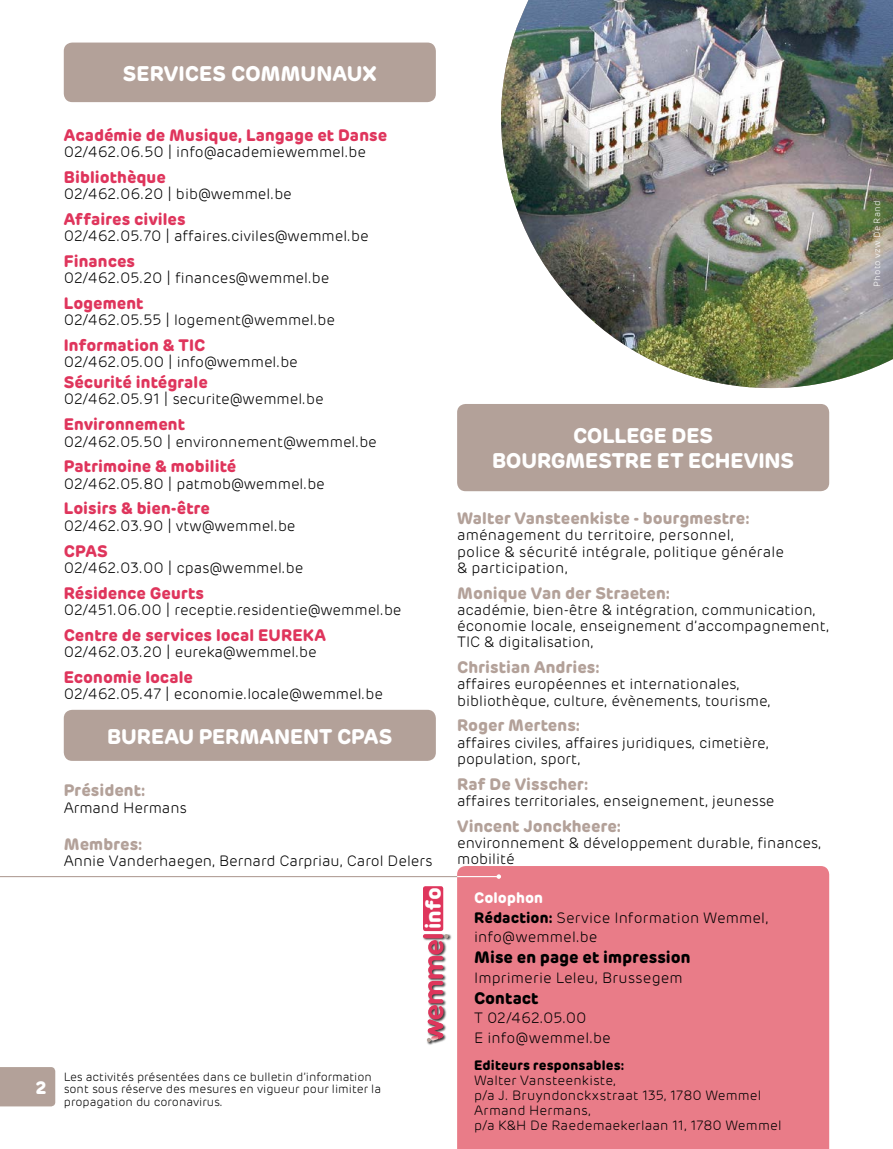
<style>
.page{position:relative;width:893px;height:1149px;background:#fff}
.page>*{position:absolute;margin:0;border:0;box-sizing:border-box;transform-origin:0 0}
.t1{font:700 21.15px "Rubrik";color:#fff}
.t2{font:700 21px/25.2px "Rubrik";letter-spacing:-.005em;color:#fff;text-align:center}
.t3{font:700 18px "Rubrik";color:#fff}
.t4{font:700 16.5px "Rubrik";letter-spacing:.005em;color:#df355c}
.t5{font:700 16.5px "Rubrik";letter-spacing:.01em;color:#b3a199}
.t6{font:700 16.5px "Rubrik";letter-spacing:.005em;color:#000}
.t7{font:300 15px/16.2px "Rubrik";color:#000}
.t8{font:300 13.5px/15px "Rubrik";letter-spacing:.015em;color:#000}
.t9{font:700 13.5px "Rubrik";letter-spacing:.015em;color:#000}
.t10{font:300 12px/12.9px "Rubrik";color:#000}
.t11{font:300 9px "Rubrik";letter-spacing:.03em;color:#fff}
.t12{font:9px "Rubrik";letter-spacing:.035em;color:#fff}
.s1{font-weight:700;color:#fff}
.s2{font-weight:700}
</style>
<div class="page">
<div style="left:0;top:1067px;width:55px;height:39px;background:#b3a199"></div>
<div style="left:457px;top:866px;width:372px;height:282px;background:#e97c88"></div>
<div style="left:423px;top:885px;width:20px;height:45px;background:#df355c;border-radius:2px"></div>
<div style="left:422px;top:933px;width:30px;height:111px;background:#000;opacity:.75"></div>
<svg style="left:423px;top:933px;width:20px;height:5px"></svg>
<svg style="left:427px;top:933px;width:21px;height:108px"></svg>
<hr style="left:0;top:875px;width:457px;height:1px;background:#b3a199">
<hr style="left:457px;top:875px;width:42px;height:1px;background:#fff">
<svg style="left:497px;top:874px;width:4px;height:4px"></svg>
<div style="left:64px;top:43px;width:372px;height:59px;background:#b3a199;border-radius:9px"></div>
<div style="left:457px;top:404px;width:372px;height:87px;background:#b3a199;border-radius:9px"></div>
<img style="left:501px;top:0;width:392px;height:388px">
<div style="left:64px;top:709px;width:372px;height:51px;background:#b3a199;border-radius:9px"></div>
<h2 class="t2" style="left:123px;top:61px;width:255px">SERVICES COMMUNAUX</h2>
<p class="t3" style="left:36px;top:1075px;width:13px">2</p>
<p class="t4" style="left:64px;top:124px;width:325px">Académie de Musique, Langage et Danse</p>
<p class="t7" style="left:64px;top:144px;width:304px">02/462.06.50 | info@academiewemmel.be</p>
<p class="t4" style="left:64px;top:166px;width:104px">Bibliothèque</p>
<p class="t7" style="left:64px;top:186px;width:230px">02/462.06.20 | bib@wemmel.be</p>
<p class="t4" style="left:64px;top:208px;width:123px">Affaires civiles</p>
<p class="t7" style="left:64px;top:228px;width:306px">02/462.05.70 | affaires.civiles@wemmel.be</p>
<p class="t4" style="left:64px;top:250px;width:73px">Finances</p>
<p class="t7" style="left:64px;top:270px;width:267px">02/462.05.20 | finances@wemmel.be</p>
<p class="t4" style="left:64px;top:292px;width:81px">Logement</p>
<p class="t7" style="left:64px;top:312px;width:273px">02/462.05.55 | logement@wemmel.be</p>
<p class="t4" style="left:64px;top:334px;width:143px">Information &amp; TIC</p>
<p class="t7" style="left:64px;top:354px;width:236px">02/462.05.00 | info@wemmel.be</p>
<p class="t4" style="left:64px;top:372px;width:146px">Sécurité intégrale</p>
<p class="t7" style="left:64px;top:391px;width:261px">02/462.05.91 | securite@wemmel.be</p>
<p class="t4" style="left:64px;top:414px;width:123px">Environnement</p>
<p class="t7" style="left:64px;top:433px;width:315px">02/462.05.50 | environnement@wemmel.be</p>
<p class="t4" style="left:64px;top:456px;width:174px">Patrimoine &amp; mobilité</p>
<p class="t7" style="left:64px;top:475px;width:263px">02/462.05.80 | patmob@wemmel.be</p>
<p class="t4" style="left:64px;top:498px;width:148px">Loisirs &amp; bien-être</p>
<p class="t7" style="left:64px;top:517px;width:233px">02/462.03.90 | vtw@wemmel.be</p>
<p class="t4" style="left:64px;top:540px;width:46px">CPAS</p>
<p class="t7" style="left:64px;top:559px;width:241px">02/462.03.00 | cpas@wemmel.be</p>
<p class="t4" style="left:64px;top:582px;width:142px">Résidence Geurts</p>
<p class="t7" style="left:64px;top:601px;width:339px">02/451.06.00 | receptie.residentie@wemmel.be</p>
<p class="t4" style="left:64px;top:624px;width:264px">Centre de services local EUREKA</p>
<p class="t7" style="left:64px;top:643px;width:254px">02/462.03.20 | eureka@wemmel.be</p>
<p class="t4" style="left:64px;top:666px;width:131px">Economie locale</p>
<p class="t7" style="left:64px;top:685px;width:321px">02/462.05.47 | economie.locale@wemmel.be</p>
<h2 class="t2" style="left:107px;top:723px;width:286px">BUREAU PERMANENT CPAS</h2>
<p class="t5" style="left:64px;top:779px;width:83px">Président:</p>
<p class="t7" style="left:64px;top:799px;width:124px">Armand Hermans</p>
<p class="t5" style="left:64px;top:833px;width:80px">Membres:</p>
<p class="t7" style="left:64px;top:852px;width:370px">Annie Vanderhaegen, Bernard Carpriau, Carol Delers</p>
<h1 class="t1" style="left:420px;top:928px;width:43px;rotate:-90deg">info</h1>
<p class="t10" style="left:64px;top:1069px;width:319px">Les activités présentées dans ce bulletin d’information sont sous réserve des mesures en vigueur pour limiter la propagation du coronavirus.</p>
<h2 class="t2" style="left:492px;top:423px;width:304px">COLLEGE DES<br>BOURGMESTRE ET ECHEVINS</h2>
<p class="t5" style="left:457px;top:507px;width:294px">Walter Vansteenkiste - bourgmestre:</p>
<p class="t7" style="left:457px;top:527px;width:328px">aménagement du territoire, personnel,<br>police &amp; sécurité intégrale, politique générale &amp; participation,</p>
<p class="t5" style="left:457px;top:582px;width:214px">Monique Van der Straeten:</p>
<p class="t7" style="left:457px;top:601px;width:374px">académie, bien-être &amp; intégration, communication, économie locale, enseignement d’accompagnement,<br>TIC &amp; digitalisation,</p>
<p class="t5" style="left:457px;top:656px;width:144px">Christian Andries:</p>
<p class="t7" style="left:457px;top:676px;width:315px">affaires européennes et internationales, bibliothèque, culture, évènements, tourisme,</p>
<p class="t5" style="left:457px;top:714px;width:124px">Roger Mertens:</p>
<p class="t7" style="left:457px;top:734px;width:313px">affaires civiles, affaires juridiques, cimetière, population, sport,</p>
<p class="t5" style="left:457px;top:773px;width:133px">Raf De Visscher:</p>
<p class="t7" style="left:457px;top:792px;width:319px">affaires territoriales, enseignement, jeunesse</p>
<p class="t5" style="left:457px;top:815px;width:165px">Vincent Jonckheere:</p>
<p class="t7" style="left:457px;top:834px;width:366px">environnement &amp; développement durable, finances, mobilité</p>
<p class="t7" style="left:474px;top:888px;width:296px;line-height:19.5px"><span class="s1">Colophon<br></span><span class="s2">Rédaction:</span> Service Information Wemmel, info@wemmel.be</p>
<p class="t6" style="left:474px;top:946px;width:218px">Mise en page et impression</p>
<p class="t7" style="left:474px;top:969px;width:210px">Imprimerie Leleu, Brussegem</p>
<p class="t6" style="left:474px;top:986px;width:66px">Contact</p>
<p class="t7" style="left:474px;top:1008px;width:138px;line-height:19.5px">T 02/462.05.00<br>E info@wemmel.be</p>
<p class="t9" style="left:474px;top:1055px;width:152px">Editeurs responsables:</p>
<p class="t8" style="left:474px;top:1072px;width:309px">Walter Vansteenkiste,<br>p/a J. Bruyndonckxstraat 135, 1780 Wemmel<br>Armand Hermans,<br>p/a K&amp;H De Raedemaekerlaan 11, 1780 Wemmel</p>
<p class="t11" style="left:872px;top:287px;width:88px;rotate:-90deg">Photo vzw De Rand</p>
<p class="t12" style="left:872px;top:287px;width:82px;rotate:-90deg">Foto vzw De Rand</p>
</div>
